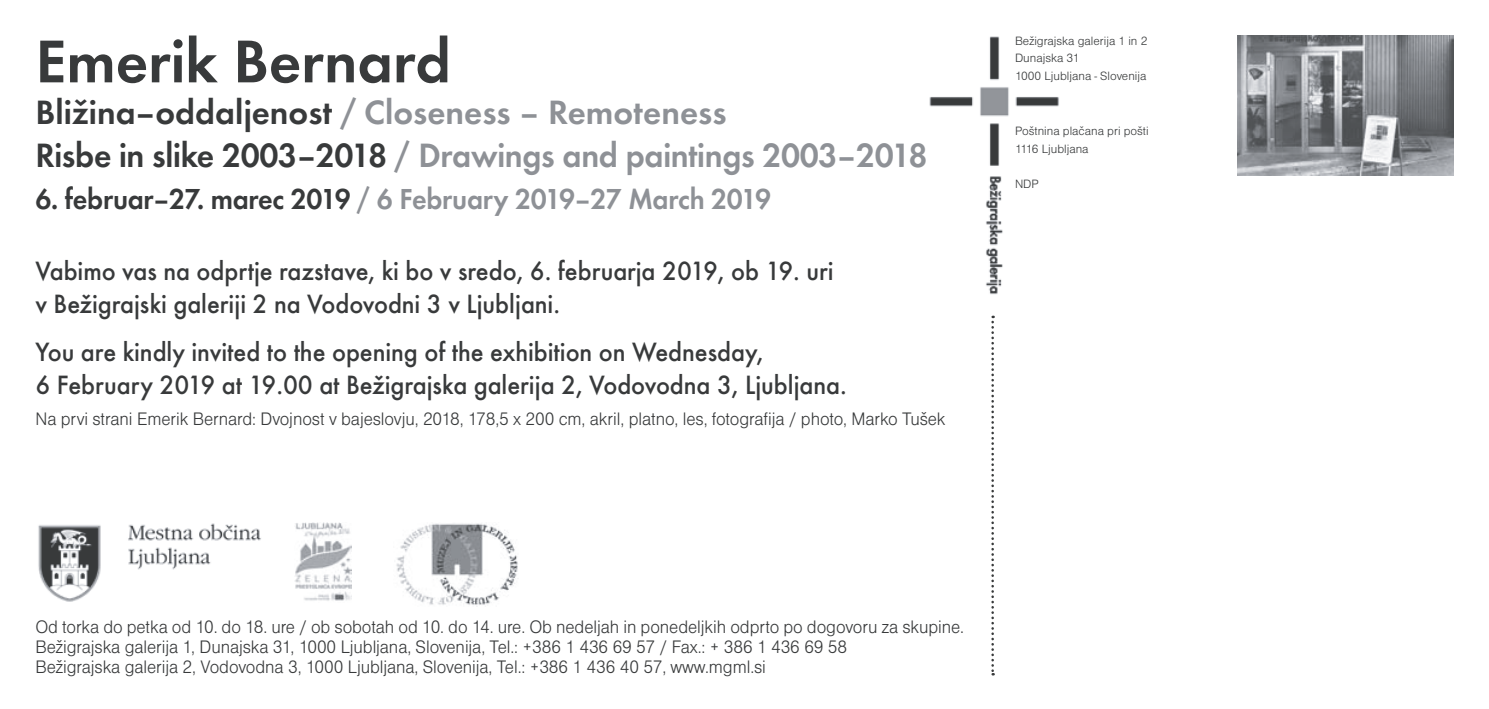
<style>
.page{position:relative;width:1489px;height:709px;background:#fff}
.page>*{position:absolute;margin:0;border:0;box-sizing:border-box;transform-origin:0 0}
.t1{font:600 62.5px "Futura TEE";color:#383a3b}
.t2{font:600 35px/42.5px "Futura TEE";letter-spacing:-.01em;color:#8e9196}
.t3{font:600 30px "Futura TEE";letter-spacing:-.01em;color:#8e9196;scale:.94 1}
.t4{font:500 27.5px/33px "Futura TEE";letter-spacing:-.005em;color:#383a3b;scale:.96 1}
.t5{font:18.75px/20px "Nimbus San DEE Ligh";letter-spacing:-.005em;color:#383a3b;scale:.96 1}
.t6{font:12.5px/17.5px "Nimbus San DEE Ligh";color:#383a3b}
.s1{color:#383a3b}
</style>
<div class="page">
<img style="left:929px;top:36px;width:130px;height:259px">
<svg style="left:991px;top:316px;width:2px;height:359px"></svg>
<img style="left:38px;top:523px;width:223px;height:79px">
<img style="left:295px;top:522px;width:56px;height:79px">
<img style="left:396px;top:523px;width:122px;height:82px">
<img style="left:1237px;top:35px;width:216px;height:140px">
<h1 class="t1" style="left:35px;top:24px;width:417px">Emerik Bernard</h1>
<h2 class="t2" style="left:35px;top:91px;width:893px"><span class="s1">Bližina–oddaljenost</span> / Closeness – Remoteness<br><span class="s1">Risbe in slike 2003–2018</span> / Drawings and paintings 2003–2018</h2>
<h3 class="t3" style="left:35px;top:181px;width:784px"><span class="s1">6. februar–27. marec 2019</span> / 6 February 2019–27 March 2019</h3>
<h3 class="t4" style="left:35px;top:254px;width:832px">Vabimo vas na odprtje razstave, ki bo v sredo, 6. februarja 2019, ob 19. uri v Bežigrajski galeriji 2 na Vodovodni 3 v Ljubljani.</h3>
<h3 class="t4" style="left:35px;top:335px;width:846px">You are kindly invited to the opening of the exhibition on Wednesday,<br>6 February 2019 at 19.00 at Bežigrajska galerija 2, Vodovodna 3, Ljubljana.</h3>
<p class="t5" style="left:35px;top:409px;width:949px">Na prvi strani Emerik Bernard: Dvojnost v bajeslovju, 2018, 178,5 x 200 cm, akril, platno, les, fotografija / photo, Marko Tušek</p>
<p class="t6" style="left:1014px;top:32px;width:134px">Bežigrajska galerija 1 in 2<br>Dunajska 31<br>1000 Ljubljana - Slovenija</p>
<p class="t6" style="left:1014px;top:122px;width:135px">Poštnina plačana pri pošti<br>1116 Ljubljana</p>
<p class="t6" style="left:1014px;top:175px;width:25px">NDP</p>
<p class="t5" style="left:35px;top:617px;width:968px">Od torka do petka od 10. do 18. ure / ob sobotah od 10. do 14. ure. Ob nedeljah in ponedeljkih odprto po dogovoru za skupine.<br>Bežigrajska galerija 1, Dunajska 31, 1000 Ljubljana, Slovenija, Tel.: +386 1 436 69 57 / Fax.: + 386 1 436 69 58<br>Bežigrajska galerija 2, Vodovodna 3, 1000 Ljubljana, Slovenija, Tel.: +386 1 436 40 57, www.mgml.si</p>
</div>
